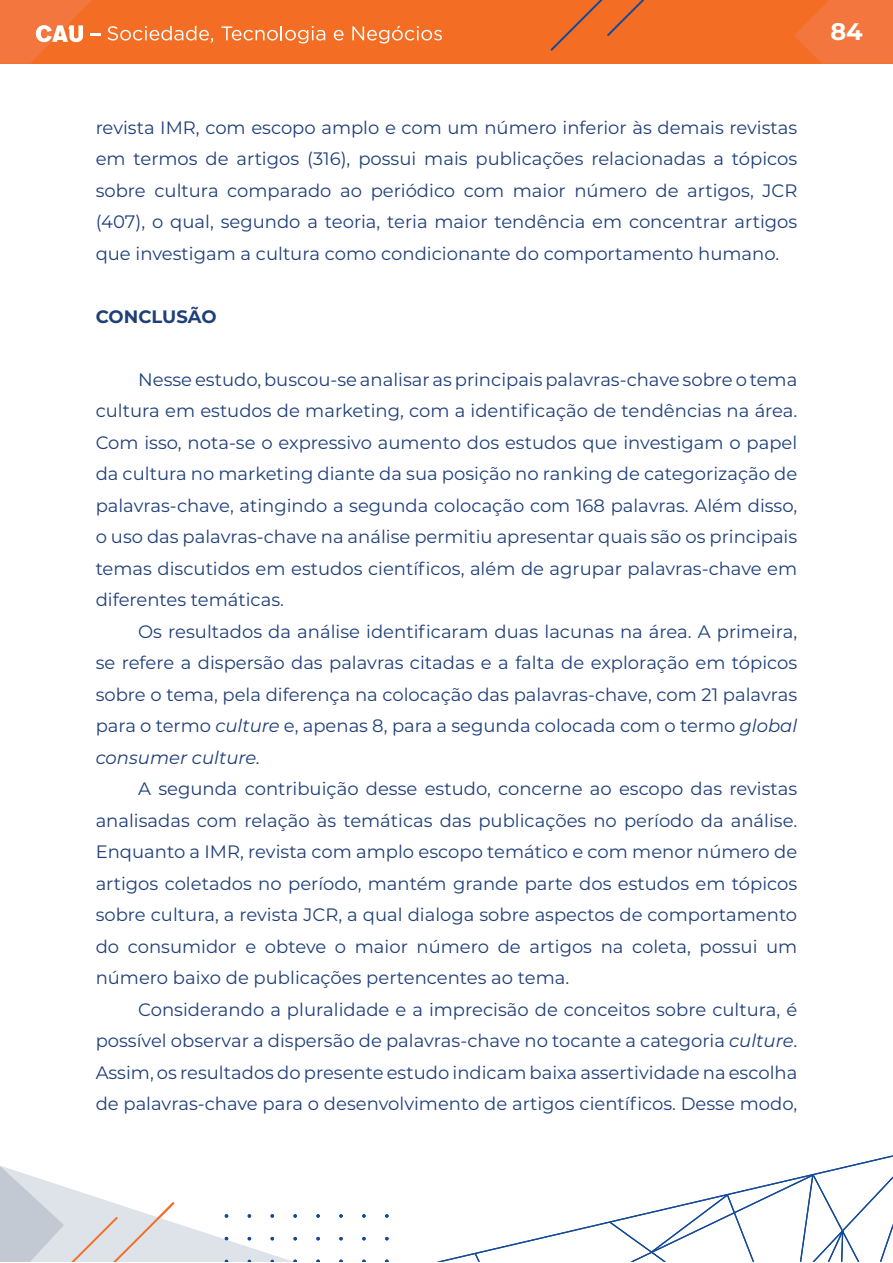
<style>
.page{position:relative;width:893px;height:1263px;background:#fff}
.page>*{position:absolute;margin:0;border:0;box-sizing:border-box;transform-origin:0 0}
.t1{font:700 24px "Montserrat";color:#fff}
.t2{font:18px/31.5px "Montserrat";color:#1f3f79;text-align:justify}
.t3{font:700 18px "Montserrat";color:#1f3f79}
.s1{font-style:italic}
</style>
<div class="page">
<div style="left:0;top:0;width:893px;height:64px;background:#f36e24"></div>
<svg style="left:550px;top:0;width:95px;height:51px"></svg>
<svg style="left:437px;top:1155px;width:456px;height:107px"></svg>
<svg style="left:475px;top:1253px;width:5px;height:9px"></svg>
<svg style="left:316px;top:1214px;width:4px;height:4px"></svg>
<svg style="left:339px;top:1214px;width:4px;height:4px"></svg>
<svg style="left:362px;top:1214px;width:4px;height:4px"></svg>
<svg style="left:385px;top:1214px;width:4px;height:4px"></svg>
<svg style="left:316px;top:1237px;width:4px;height:3px"></svg>
<svg style="left:339px;top:1237px;width:4px;height:3px"></svg>
<svg style="left:362px;top:1237px;width:4px;height:3px"></svg>
<svg style="left:385px;top:1237px;width:4px;height:3px"></svg>
<svg style="left:0;top:1166px;width:297px;height:96px"></svg>
<svg style="left:108px;top:26px;width:105px;height:17px"></svg>
<svg style="left:221px;top:26px;width:104px;height:18px"></svg>
<svg style="left:334px;top:30px;width:9px;height:11px"></svg>
<svg style="left:352px;top:26px;width:90px;height:18px"></svg>
<svg style="left:0;top:0;width:100px;height:64px"></svg>
<svg style="left:794px;top:0;width:99px;height:64px"></svg>
<svg style="left:610px;top:1166px;width:283px;height:96px"></svg>
<p class="t2" style="left:96px;top:111px;width:703px">revista IMR, com escopo amplo e com um número inferior às demais revistas em termos de artigos (316), possui mais publicações relacionadas a tópicos sobre cultura comparado ao periódico com maior número de artigos, JCR (407), o qual, segundo a teoria, teria maior tendência em concentrar artigos que investigam a cultura como condicionante do comportamento humano.</p>
<p class="t3" style="left:96px;top:303px;width:123px">CONCLUSÃO</p>
<p class="t2" style="left:96px;top:363px;width:703px;text-indent:43px">Nesse estudo, buscou-se analisar as principais palavras-chave sobre o tema cultura em estudos de marketing, com a identificação de tendências na área.<br>Com isso, nota-se o expressivo aumento dos estudos que investigam o papel da cultura no marketing diante da sua posição no ranking de categorização de palavras-chave, atingindo a segunda colocação com 168 palavras. Além disso, o uso das palavras-chave na análise permitiu apresentar quais são os principais temas discutidos em estudos científicos, além de agrupar palavras-chave em diferentes temáticas.</p>
<p class="t2" style="left:96px;top:615px;width:703px;text-indent:43px">Os resultados da análise identificaram duas lacunas na área. A primeira, se refere a dispersão das palavras citadas e a falta de exploração em tópicos sobre o tema, pela diferença na colocação das palavras-chave, com 21 palavras para o termo <span class="s1">culture</span> e, apenas 8, para a segunda colocada com o termo <span class="s1">global consumer culture.</span></p>
<p class="t2" style="left:96px;top:772px;width:703px;text-indent:43px">A segunda contribuição desse estudo, concerne ao escopo das revistas analisadas com relação às temáticas das publicações no período da análise.<br>Enquanto a IMR, revista com amplo escopo temático e com menor número de artigos coletados no período, mantém grande parte dos estudos em tópicos sobre cultura, a revista JCR, a qual dialoga sobre aspectos de comportamento do consumidor e obteve o maior número de artigos na coleta, possui um número baixo de publicações pertencentes ao tema.</p>
<p class="t2" style="left:96px;top:993px;width:703px;text-indent:43px">Considerando a pluralidade e a imprecisão de conceitos sobre cultura, é possível observar a dispersão de palavras-chave no tocante a categoria <span class="s1">culture</span>.<br>Assim, os resultados do presente estudo indicam baixa assertividade na escolha de palavras-chave para o desenvolvimento de artigos científicos. Desse modo,</p>
<h1 class="t1" style="left:830px;top:14px;width:34px">84</h1>
</div>
